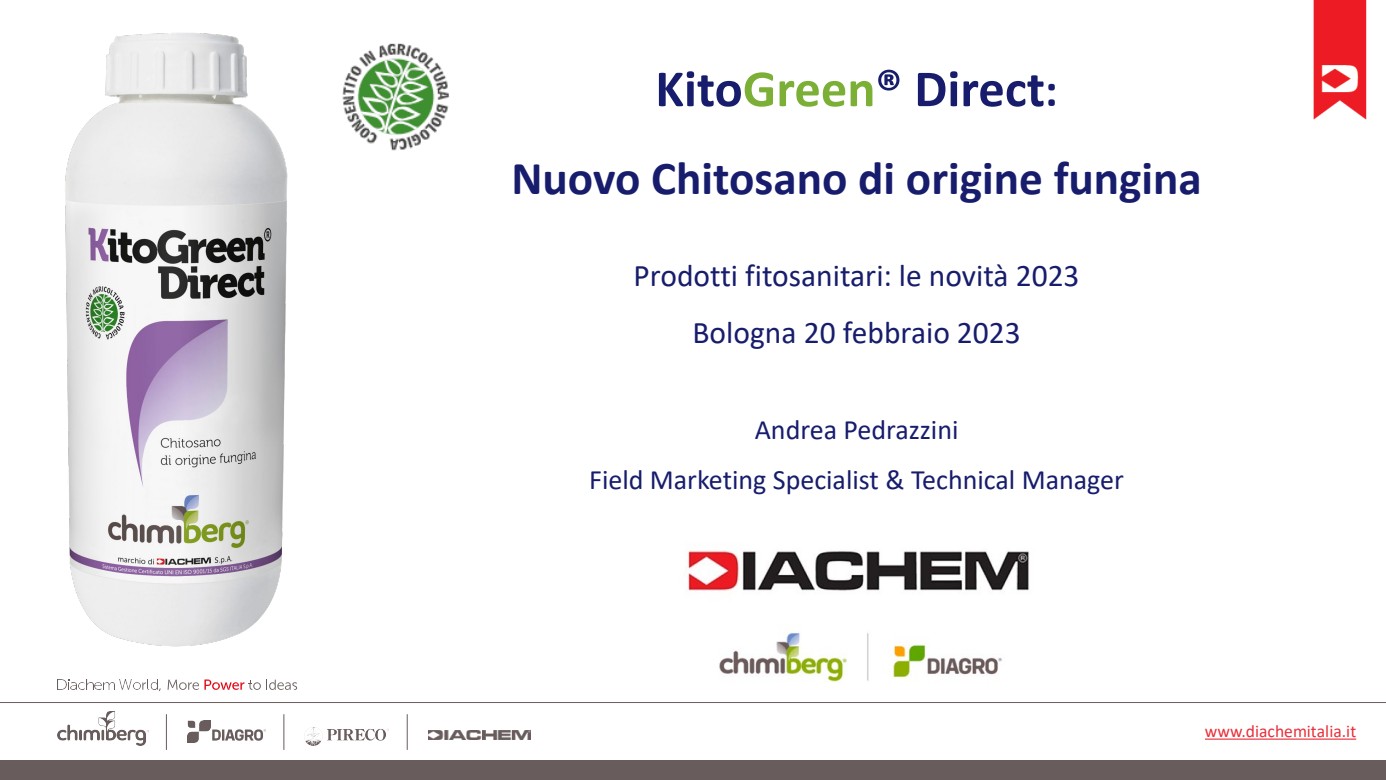
<style>
.page{position:relative;width:1386px;height:780px;background:#fff}
.page>*{position:absolute;margin:0;border:0;box-sizing:border-box;transform-origin:0 0}
.t1{font:700 52.5px "Calibri";color:#171d6c}
.t2{font:700 47.25px "Calibri";color:#171d6c}
.t3{font:31.5px "Calibri";color:#171d6c}
.t4{font:28px "Calibri";color:#171d6c}
.t5{font:17.5px "Calibri";color:#e82f3a}
.s1{color:#7caf36}
.s2{font-size:47.25px}
</style>
<div class="page">
<svg style="left:167px;top:679px;width:130px;height:10px"></svg>
<svg style="left:58px;top:679px;width:56px;height:10px"></svg>
<img style="left:120px;top:679px;width:20px;height:10px">
<svg style="left:142px;top:679px;width:19px;height:11px"></svg>
<hr style="left:0;top:702px;width:1385px;height:1px;background:#695c5c">
<div style="left:0;top:760px;width:1385px;height:19px;background:#695c5c"></div>
<hr style="left:166px;top:713px;width:1px;height:36px;background:#695c5c">
<hr style="left:284px;top:713px;width:1px;height:36px;background:#695c5c">
<hr style="left:407px;top:713px;width:1px;height:36px;background:#695c5c">
<img style="left:188px;top:720px;width:22px;height:22px">
<svg style="left:212px;top:729px;width:54px;height:11px"></svg>
<img style="left:305px;top:727px;width:84px;height:18px">
<img style="left:58px;top:711px;width:90px;height:34px">
<img style="left:429px;top:730px;width:101px;height:9px">
<svg style="left:1205px;top:738px;width:150px;height:1px"></svg>
<img style="left:1313px;top:0;width:54px;height:120px">
<img style="left:685px;top:550px;width:344px;height:132px">
<img style="left:65px;top:33px;width:223px;height:614px">
<img style="left:342px;top:43px;width:108px;height:108px">
<p class="t1" style="left:655px;top:51px;width:404px">Kito<span class="s1">Green</span>® Direct<span class="s2">:</span></p>
<p class="t2" style="left:511px;top:144px;width:692px">Nuovo Chitosano di origine fungina</p>
<p class="t3" style="left:633px;top:253px;width:447px">Prodotti fitosanitari: le novità 2023</p>
<p class="t3" style="left:692px;top:310px;width:330px">Bologna 20 febbraio 2023</p>
<p class="t4" style="left:754px;top:410px;width:205px">Andrea Pedrazzini</p>
<p class="t4" style="left:589px;top:460px;width:536px">Field Marketing Specialist &amp; Technical Manager</p>
<p class="t5" style="left:1204px;top:718px;width:153px">www.diachemitalia.it</p>
</div>
